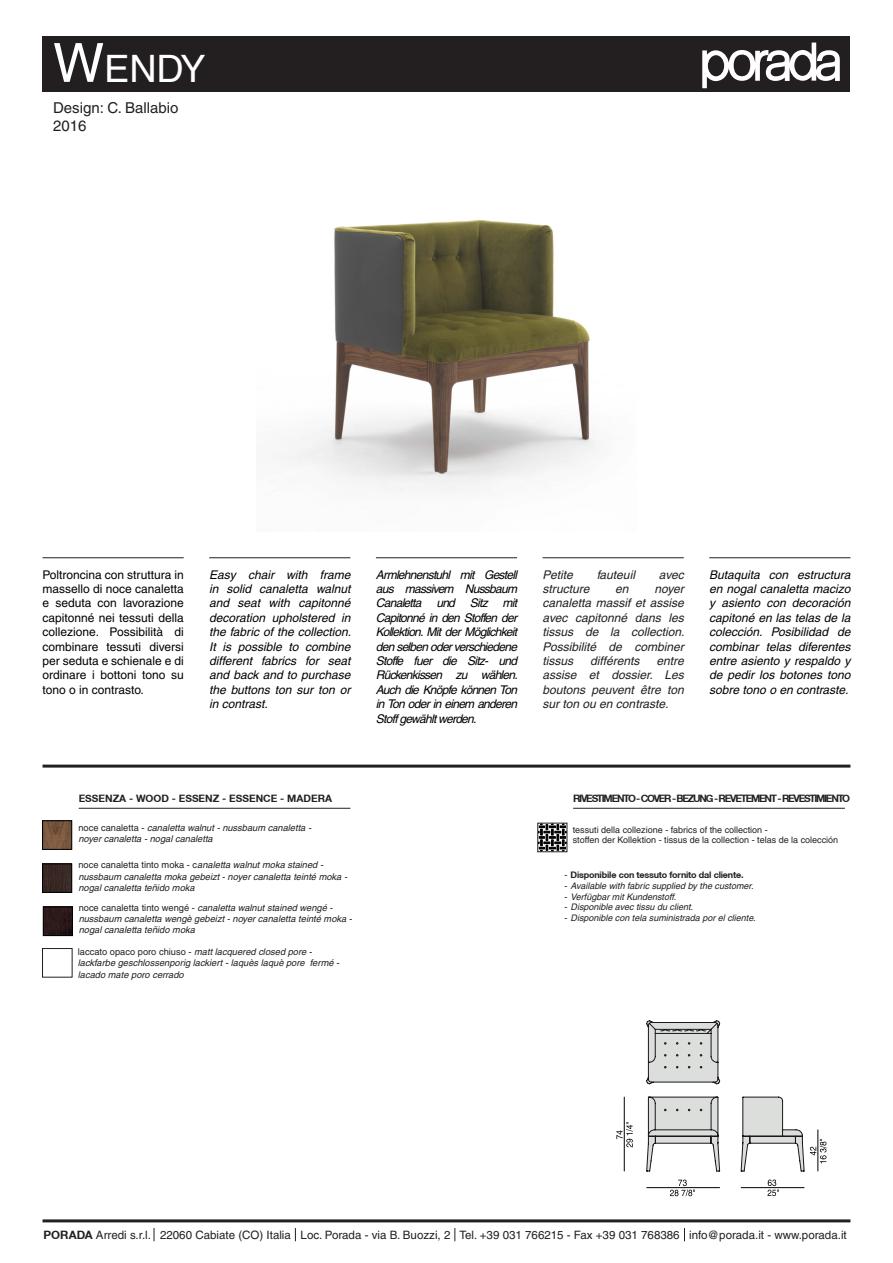
<style>
.page{position:relative;width:893px;height:1263px;background:#fff}
.page>*{position:absolute;margin:0;border:0;box-sizing:border-box;transform-origin:0 0}
.t1{font:37.8px "Helvetica";color:#fff}
.t2{font:15px "Helvetica";color:#231f20}
.t3{font:italic 12px/14.4px "Helvetica";color:#000001;text-align:justify}
.t4{font:12px/14.4px "Helvetica";color:#000002;text-align:justify}
.t5{font:italic 12px/14.4px "Helvetica";color:#231f20;text-align:justify}
.t6{font:11.55px "Helvetica";color:#231f20}
.t7{font:700 10.2px "Helvetica Neue CE";letter-spacing:-.12em;color:#231f20}
.t8{font:700 10.2px "Helvetica Neue CE";color:#231f20}
.t9{font:italic 9.3px/11.1px "Helvetica";color:#231f20}
.t10{font:italic 9px "Helvetica";color:#231f20}
.t11{font:9px "Helvetica";color:#231f20}
.t12{font:700 9px "Helvetica Neue CE";letter-spacing:-.02em;color:#231f20}
.s1{font-size:54px}
.s2{font-style:normal}
.s3{font-family:"Helvetica";font-weight:400}
.s4{font-family:"Helvetica Neue CE";font-weight:700}
</style>
<div class="page">
<div style="left:43px;top:37px;width:807px;height:55px;background:#231f20"></div>
<svg style="left:702px;top:43px;width:138px;height:45px"></svg>
<hr style="left:43px;top:557px;width:141px;height:1px;background:#231f20">
<hr style="left:43px;top:1219px;width:807px;height:3px;background:#231f20">
<hr style="left:209px;top:557px;width:141px;height:1px;background:#231f20">
<hr style="left:376px;top:557px;width:141px;height:1px;background:#231f20">
<hr style="left:543px;top:557px;width:141px;height:1px;background:#231f20">
<hr style="left:709px;top:557px;width:141px;height:1px;background:#231f20">
<svg style="left:154px;top:1228px;width:1px;height:13px"></svg>
<svg style="left:295px;top:1228px;width:1px;height:13px"></svg>
<svg style="left:454px;top:1228px;width:1px;height:13px"></svg>
<svg style="left:684px;top:1228px;width:1px;height:13px"></svg>
<hr style="left:43px;top:765px;width:807px;height:3px;background:#231f20">
<img style="left:44px;top:865px;width:26px;height:26px">
<div style="left:42px;top:863px;width:30px;height:30px;border:1px solid #000"></div>
<img style="left:44px;top:822px;width:26px;height:26px">
<div style="left:42px;top:820px;width:30px;height:30px;border:1px solid #000"></div>
<img style="left:45px;top:908px;width:26px;height:26px">
<div style="left:43px;top:906px;width:30px;height:30px;border:1px solid #000"></div>
<hr style="left:79px;top:808px;width:271px;height:1px;background:#231f20">
<div style="left:42px;top:948px;width:31px;height:29px;border:1px solid #231f20"></div>
<hr style="left:573px;top:808px;width:272px;height:1px;background:#231f20">
<div style="left:537px;top:823px;width:30px;height:29px;border:1px solid #231f20"></div>
<svg style="left:538px;top:823px;width:29px;height:28px"></svg>
<svg style="left:670px;top:1179px;width:25px;height:17px"></svg>
<svg style="left:767px;top:1179px;width:12px;height:17px"></svg>
<svg style="left:646px;top:1020px;width:180px;height:151px"></svg>
<svg style="left:616px;top:1122px;width:17px;height:25px"></svg>
<hr style="left:647px;top:1187px;width:73px;height:1px;background:#000">
<hr style="left:741px;top:1187px;width:63px;height:1px;background:#000">
<hr style="left:818px;top:1130px;width:1px;height:41px;background:#000">
<hr style="left:624px;top:1097px;width:1px;height:74px;background:#000">
<img style="left:258px;top:220px;width:342px;height:275px">
<p class="t1" style="left:53px;top:47px;width:154px"><span class="s1">W</span>endy</p>
<p class="t2" style="left:53px;top:99px;width:127px">Design: C. Ballabio</p>
<p class="t2" style="left:53px;top:117px;width:35px">2016</p>
<p class="t4" style="left:43px;top:567px;width:143px">Poltroncina con struttura in massello di noce canaletta e seduta con lavorazione capitonné nei tessuti della collezione. Possibilità di combinare tessuti diversi per seduta e schienale e di ordinare i bottoni tono su tono o in contrasto.</p>
<p class="t3" style="left:209px;top:567px;width:143px">Easy chair with frame in solid canaletta walnut and seat with capitonné decoration upholstered in the fabric of the collection.<br>It is possible to combine different fabrics for seat and back and to purchase the buttons ton sur ton or in contrast.</p>
<p class="t3" style="left:376px;top:567px;width:143px">Armlehnenstuhl mit Gestell aus massivem Nussbaum Canaletta und Sitz mit Capitonné in den Stoffen der Kollektion. Mit der Möglichkeit den selben oder verschiedene Stoffe fuer die Sitz- und Rückenkissen zu wählen.<br>Auch die Knöpfe können Ton in Ton oder in einem anderen Stoff gewählt werden.</p>
<p class="t5" style="left:543px;top:567px;width:32px">Petite</p>
<p class="t5" style="left:597px;top:567px;width:40px">fauteuil</p>
<p class="t5" style="left:659px;top:567px;width:26px">avec</p>
<p class="t5" style="left:543px;top:582px;width:48px">structure</p>
<p class="t5" style="left:615px;top:582px;width:15px">en</p>
<p class="t5" style="left:543px;top:582px;width:143px;text-indent:112px">noyer canaletta massif et assise avec capitonné dans les tissus de la collection.<br>Possibilité de combiner tissus</p>
<p class="t5" style="left:590px;top:654px;width:51px">différents</p>
<p class="t5" style="left:543px;top:654px;width:143px;text-indent:114px">entre assise et dossier. Les boutons peuvent être ton sur ton ou en contraste.</p>
<p class="t3" style="left:709px;top:567px;width:143px">Butaquita con estructura en nogal canaletta macizo y asiento con decoración capitoné en las telas de la colección. Posibilidad de combinar telas diferentes entre asiento y respaldo y de pedir los botones tono sobre tono o en contraste.</p>
<p class="t8" style="left:79px;top:792px;width:255px">ESSENZA - WOOD - ESSENZ - ESSENCE - MADERA</p>
<p class="t9" style="left:78px;top:822px;width:234px"><span class="s2">noce canaletta -</span> canaletta walnut - nussbaum canaletta -</p>
<p class="t9" style="left:78px;top:833px;width:136px">noyer canaletta - nogal canaletta</p>
<p class="t9" style="left:78px;top:860px;width:270px"><span class="s2">noce canaletta tinto moka - c</span>analetta walnut moka stained - nussbaum canaletta moka gebeizt - noyer canaletta teinté moka -</p>
<p class="t9" style="left:78px;top:882px;width:118px">nogal canaletta teñido moka</p>
<p class="t9" style="left:79px;top:902px;width:255px"><span class="s2">noce canaletta tinto wengé -</span> canaletta walnut stained wengé -</p>
<p class="t9" style="left:79px;top:913px;width:275px">nussbaum canaletta wengè gebeizt - noyer canaletta teinté moka -</p>
<p class="t9" style="left:79px;top:924px;width:118px">nogal canaletta teñido moka</p>
<p class="t9" style="left:78px;top:946px;width:236px"><span class="s2">laccato opaco poro chiuso -</span> matt lacquered closed pore -</p>
<p class="t9" style="left:78px;top:957px;width:263px">lackfarbe geschlossenporig lackiert - laquès laquè pore fermé -</p>
<p class="t9" style="left:78px;top:969px;width:107px">lacado mate poro cerrado</p>
<p class="t7" style="left:573px;top:792px;width:279px">RIVESTIMENTO - COVER - BEZUNG - REVETEMENT - REVESTIMIENTO</p>
<p class="t11" style="left:573px;top:824px;width:196px">tessuti della collezione - fabrics of the collection -</p>
<p class="t11" style="left:573px;top:835px;width:267px">stoffen der Kollektion - tissus de la collection - telas de la colección</p>
<p class="t12" style="left:565px;top:869px;width:180px"><span class="s3">-</span> Disponibile con tessuto fornito dal cliente.</p>
<p class="t10" style="left:565px;top:880px;width:190px"><span class="s2">-</span> Available with fabric supplied by the customer.</p>
<p class="t10" style="left:565px;top:891px;width:113px"><span class="s2">-</span> Verfügbar mit Kundenstoff.</p>
<p class="t10" style="left:565px;top:902px;width:130px"><span class="s2">-</span> Disponible avec tissu du client.</p>
<p class="t10" style="left:565px;top:913px;width:193px"><span class="s2">-</span> Disponible con tela suministrada por el cliente.</p>
<p class="t6" style="left:44px;top:1228px;width:805px"><span class="s4">PORADA</span> Arredi s.r.l. 22060 Cabiate (CO) Italia Loc. Porada - via B. Buozzi, 2 Tel. +39 031 766215 - Fax +39 031 768386 info@porada.it - www.porada.it</p>
</div>
